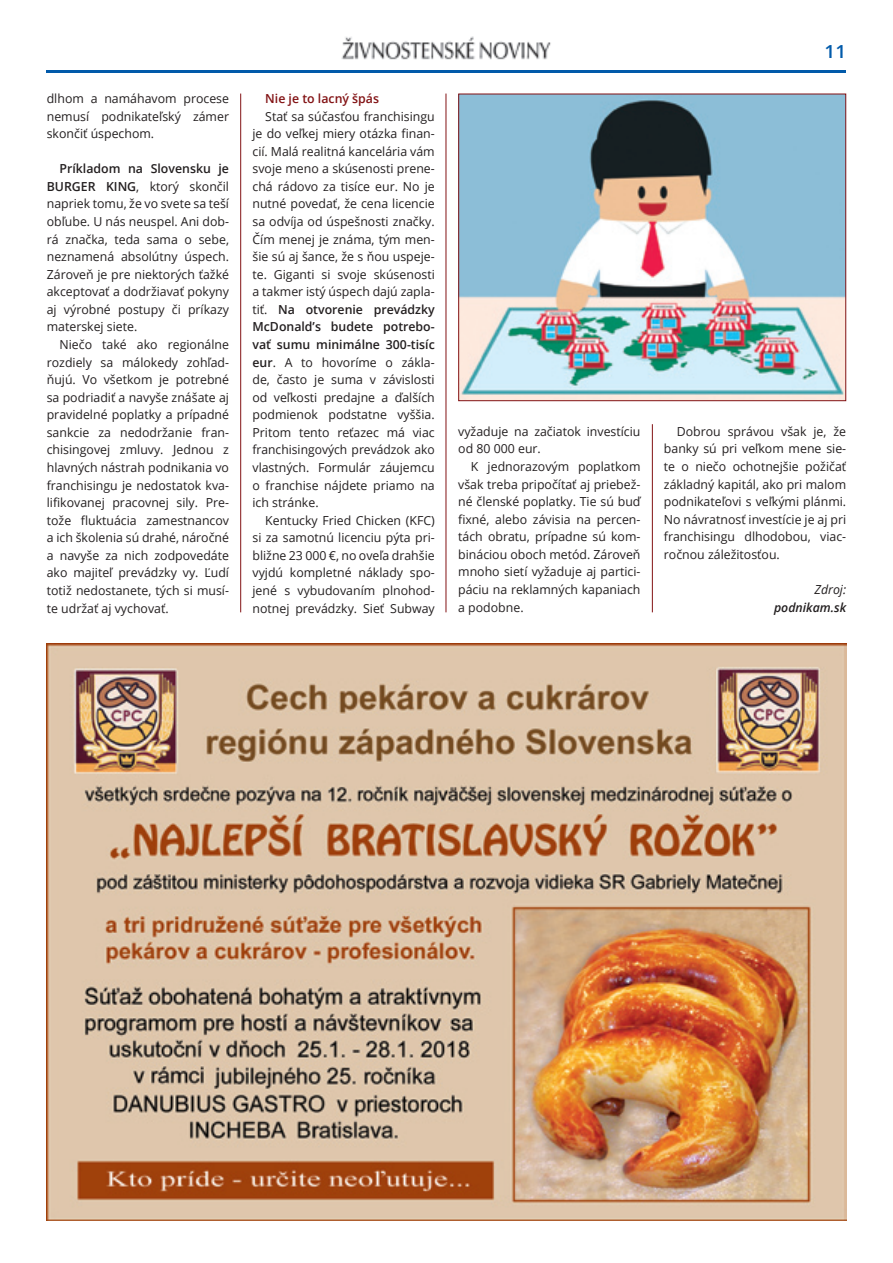
<style>
.page{position:relative;width:893px;height:1263px;background:#fff}
.page>*{position:absolute;margin:0;border:0;box-sizing:border-box;transform-origin:0 0}
.t1{font:600 18px "Open Sans";color:#015aaa;scale:1.05 1}
.t2{font:12.45px/17.5px "Open Sans";color:#231f20;text-align:justify}
.t3{font:600 12.45px "Open Sans";color:#821214}
.t4{font:italic 600 12.45px "Open Sans";color:#231f20}
.t5{font:italic 12.45px "Open Sans";color:#231f20}
.s1{font-weight:600}
</style>
<div class="page">
<hr style="left:47px;top:70px;width:799px;height:3px;background:#015aaa">
<img style="left:341px;top:36px;width:210px;height:24px">
<img style="left:47px;top:643px;width:799px;height:577px">
<img style="left:460px;top:96px;width:384px;height:303px">
<div style="left:458px;top:94px;width:388px;height:307px;border:1px solid #821214"></div>
<hr style="left:240px;top:94px;width:1px;height:518px;background:#821214">
<hr style="left:446px;top:94px;width:1px;height:518px;background:#821214">
<hr style="left:652px;top:424px;width:1px;height:188px;background:#821214">
<p class="t2" style="left:47px;top:89px;width:184px">dlhom a namáhavom procese nemusí podnikateľský zámer skončiť úspechom.</p>
<p class="t2" style="left:47px;top:160px;width:184px;text-indent:13px"><span class="s1">Príkladom na Slovensku je BURGER KING</span>, ktorý skončil napriek tomu, že vo svete sa teší obľube. U nás neuspel. Ani dob&shy;rá značka, teda sama o sebe, neznamená absolútny úspech.<br>Zároveň je pre niektorých ťažké akceptovať a dodržiavať pokyny aj výrobné postupy či príkazy materskej siete.</p>
<p class="t2" style="left:47px;top:335px;width:184px;text-indent:13px">Niečo také ako regionálne rozdiely sa málokedy zohľad&shy;ňujú. Vo všetkom je potrebné sa podriadiť a navyše znášate aj pravidelné poplatky a prípadné sankcie za nedodržanie fran&shy;chisingovej zmluvy. Jednou z hlavných nástrah podnikania vo franchisingu je nedostatok kva&shy;lifikovanej pracovnej sily. Pre&shy;tože fluktuácia zamestnancov a ich školenia sú drahé, náročné a navyše za nich zodpovedáte ako majiteľ prevádzky vy. Ľudí totiž nedostanete, tých si musí&shy;te udržať aj vychovať.</p>
<p class="t3" style="left:265px;top:90px;width:115px">Nie je to lacný špás</p>
<p class="t2" style="left:252px;top:107px;width:184px;text-indent:13px">Stať sa súčasťou franchisingu je do veľkej miery otázka finan&shy;cií. Malá realitná kancelária vám svoje meno a skúsenosti prene&shy;chá rádovo za tisíce eur. No je nutné povedať, že cena licencie sa odvíja od úspešnosti značky.<br>Čím menej je známa, tým men&shy;šie sú aj šance, že s ňou uspeje&shy;te. Giganti si svoje skúsenosti a takmer istý úspech dajú zapla&shy;tiť. <span class="s1">Na otvorenie prevádzky M cDonald’s budete potrebo&shy;vať sumu minimálne 300-tisíc eur</span>. A to hovoríme o zákla&shy;de, často je suma v závislosti od veľkosti predajne a ďalších podmienok podstatne vyššia.<br>Pritom tento reťazec má viac franchisingových prevádzok ako vlastných. Formulár záujemcu o franchise nájdete priamo na ich stránke.</p>
<p class="t2" style="left:252px;top:511px;width:184px;text-indent:13px">Kentucky Fried Chicken (KFC) si za samotnú licenciu pýta pri&shy;bližne 23 000 €, no oveľa drahšie vyjdú kompletné náklady spo&shy;jené s vybudovaním plnohod&shy;notnej prevádzky. Sieť Subway</p>
<h1 class="t1" style="left:825px;top:39px;width:22px">11</h1>
<p class="t2" style="left:458px;top:422px;width:184px">vyžaduje na začiatok investíciu od 80 000 eur.</p>
<p class="t2" style="left:458px;top:457px;width:184px;text-indent:13px">K jednorazovým poplatkom však treba pripočítať aj priebež&shy;né členské poplatky. Tie sú buď fixné, alebo závisia na percen&shy;tách obratu, prípadne sú kom&shy;bináciou oboch metód. Zároveň mnoho sietí vyžaduje aj partici&shy;páciu na reklamných kapaniach a podobne.</p>
<p class="t2" style="left:664px;top:422px;width:184px;text-indent:13px">Dobrou správou však je, že banky sú pri veľkom mene sie&shy;te o niečo ochotnejšie požičať základný kapitál, ako pri malom podnikateľovi s veľkými plánmi.<br>No návratnosť investície je aj pri franchisingu dlhodobou, viac&shy;ročnou záležitosťou.</p>
<p class="t5" style="left:814px;top:581px;width:33px">Zdroj:</p>
<p class="t4" style="left:774px;top:598px;width:74px">podnikam.sk</p>
</div>
